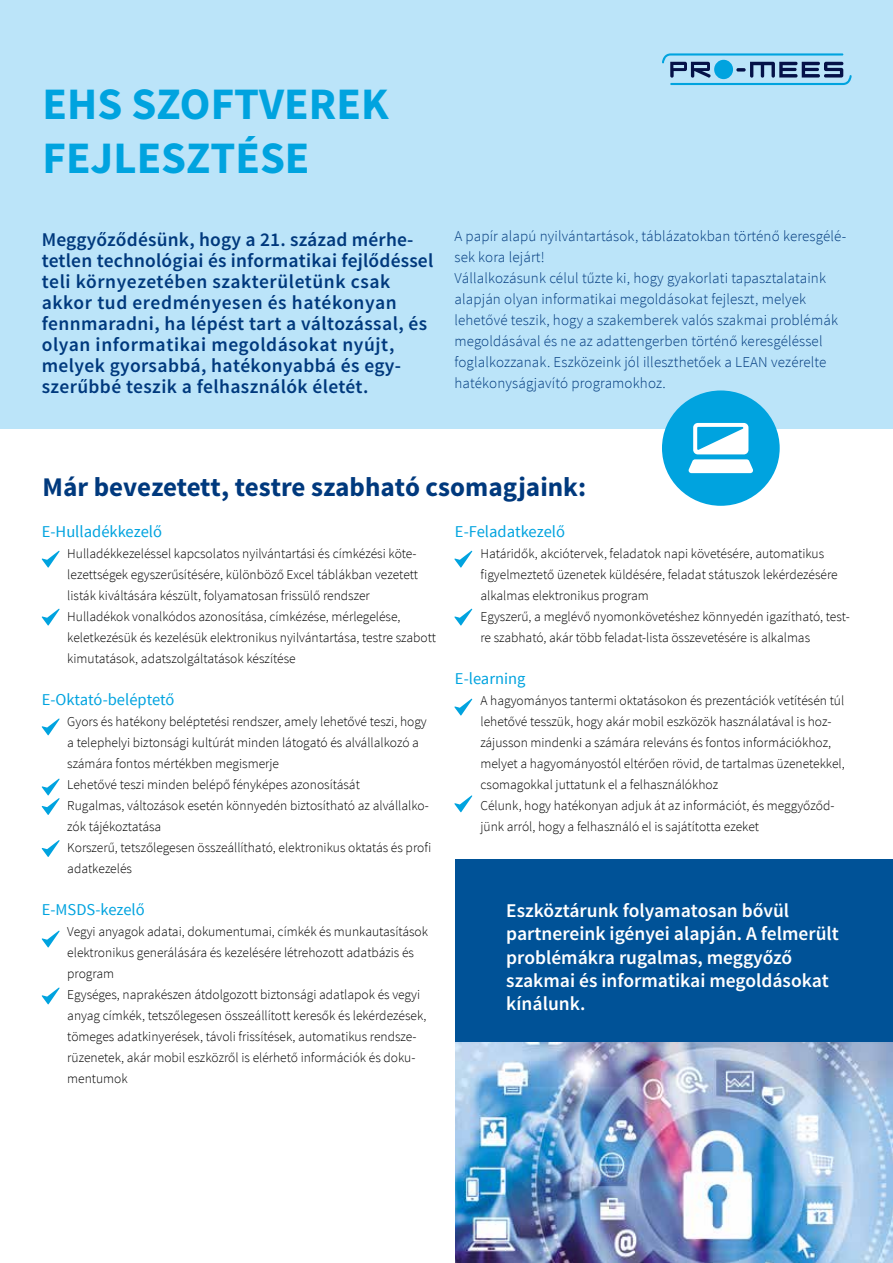
<style>
.page{position:relative;width:893px;height:1263px;background:#fff}
.page>*{position:absolute;margin:0;border:0;box-sizing:border-box;transform-origin:0 0}
.t1{font:700 45px/54px "Source Sans Pro";color:#00a3df}
.t2{font:700 27px "Source Sans Pro";color:#00397d}
.t3{font:600 19.5px/21px "Source Sans Pro";letter-spacing:.02em;color:#00397d}
.t4{font:600 19.5px/23.4px "Source Sans Pro";color:#fff}
.t5{font:16.5px "Source Sans Pro";color:#00a3df}
.t6{font:300 15px/21px "Source Sans Pro";letter-spacing:.01em;color:#00397d}
.t7{font:300 13.5px/21px "Source Sans Pro";color:#000}
</style>
<div class="page">
<div style="left:0;top:0;width:893px;height:428px;background:#bbe4f9"></div>
<svg style="left:662px;top:53px;width:190px;height:32px"></svg>
<div style="left:662px;top:390px;width:118px;height:116px;background:#00a3df;border-radius:50%"></div>
<div style="left:693px;top:423px;width:55px;height:31px;background:#fff;border-radius:5px"></div>
<svg style="left:697px;top:427px;width:47px;height:23px"></svg>
<svg style="left:688px;top:459px;width:65px;height:14px"></svg>
<img style="left:455px;top:1042px;width:438px;height:221px">
<svg style="left:454px;top:699px;width:18px;height:16px"></svg>
<svg style="left:454px;top:795px;width:18px;height:17px"></svg>
<svg style="left:454px;top:551px;width:18px;height:17px"></svg>
<svg style="left:42px;top:551px;width:18px;height:17px"></svg>
<svg style="left:42px;top:609px;width:18px;height:16px"></svg>
<svg style="left:42px;top:718px;width:18px;height:17px"></svg>
<svg style="left:42px;top:778px;width:18px;height:37px"></svg>
<svg style="left:42px;top:840px;width:18px;height:17px"></svg>
<svg style="left:42px;top:930px;width:18px;height:17px"></svg>
<svg style="left:42px;top:987px;width:18px;height:17px"></svg>
<svg style="left:454px;top:609px;width:18px;height:16px"></svg>
<div style="left:455px;top:859px;width:438px;height:183px;background:#005297"></div>
<h1 class="t1" style="left:43px;top:79px;width:348px">EHS SZOFTVEREK<br>FEJLESZTÉSE</h1>
<p class="t3" style="left:42px;top:229px;width:393px">Meggyőződésünk, hogy a 21. század mérhe&shy;tetlen technológiai és informatikai fejlődéssel teli környezetében szakterületünk csak akkor tud eredményesen és hatékonyan fennmaradni, ha lépést tart a változással, és olyan informatikai megoldásokat nyújt, melyek gyorsabbá, hatékonyabbá és egy&shy;szerűbbé teszik a felhasználók életét.</p>
<p class="t6" style="left:454px;top:226px;width:393px">A papír alapú nyilvántartások, táblázatokban történő keresgélé&shy;sek kora lejárt!<br>Vállalkozásunk célul tűzte ki, hogy gyakorlati tapasztalataink alapján olyan informatikai megoldásokat fejleszt, melyek lehetővé teszik, hogy a szakemberek valós szakmai problémák megoldásával és ne az adattengerben történő keresgéléssel foglalkozzanak. Eszközeink jól illeszthetőek a LEAN vezérelte hatékonyságjavító programokhoz.</p>
<h2 class="t2" style="left:43px;top:470px;width:545px">Már bevezetett, testre szabható csomagjaink:</h2>
<p class="t5" style="left:42px;top:521px;width:122px">E-Hulladékkezelő</p>
<p class="t7" style="left:67px;top:543px;width:370px">Hulladékkezeléssel kapcsolatos nyilvántartási és címkézési köte&shy;lezettségek egyszerűsítésére, különböző Excel táblákban vezetett listák kiváltására készült, folyamatosan frissülő rendszer<br>Hulladékok vonalkódos azonosítása, címkézése, mérlegelése, keletkezésük és kezelésük elektronikus nyilvántartása, testre szabott kimutatások, adatszolgáltatások készítése</p>
<p class="t5" style="left:42px;top:689px;width:134px">E-Oktató-beléptető</p>
<p class="t7" style="left:67px;top:711px;width:365px">Gyors és hatékony beléptetési rendszer, amely lehetővé teszi, hogy a telephelyi biztonsági kultúrát minden látogató és alvállalkozó a számára fontos mértékben megismerje<br>Lehetővé teszi minden belépő fényképes azonosítását<br>Rugalmas, változások esetén könnyedén biztosítható az alvállalko&shy;zók tájékoztatása<br>Korszerű, tetszőlegesen összeállítható, elektronikus oktatás és profi adatkezelés</p>
<p class="t5" style="left:42px;top:899px;width:105px">E-MSDS-kezelő</p>
<p class="t7" style="left:67px;top:921px;width:362px">Vegyi anyagok adatai, dokumentumai, címkék és munkautasítások elektronikus generálására és kezelésére létrehozott adatbázis és program<br>Egységes, naprakészen átdolgozott biztonsági adatlapok és vegyi anyag címkék, tetszőlegesen összeállított keresők és lekérdezések, tömeges adatkinyerések, távoli frissítések, automatikus rendsze&shy;rüzenetek, akár mobil eszközről is elérhető információk és doku&shy;mentumok</p>
<p class="t5" style="left:455px;top:521px;width:112px">E-Feladatkezelő</p>
<p class="t7" style="left:480px;top:543px;width:371px">Határidők, akciótervek, feladatok napi követésére, automatikus figyelmeztető üzenetek küldésére, feladat státuszok lekérdezésére alkalmas elektronikus program<br>Egyszerű, a meglévő nyomonkövetéshez könnyedén igazítható, test&shy;re szabható, akár több feladat-lista összevetésére is alkalmas</p>
<p class="t5" style="left:455px;top:668px;width:72px">E-learning</p>
<p class="t7" style="left:480px;top:690px;width:366px">A hagyományos tantermi oktatásokon és prezentációk vetítésén túl lehetővé tesszük, hogy akár mobil eszközök használatával is hoz&shy;zájusson mindenki a számára releváns és fontos információkhoz, melyet a hagyományostól eltérően rövid, de tartalmas üzenetekkel, csomagokkal juttatunk el a felhasználókhoz<br>Célunk, hogy hatékonyan adjuk át az információt, és meggyőződ&shy;jünk arról, hogy a felhasználó el is sajátította ezeket</p>
<h3 class="t4" style="left:506px;top:899px;width:334px">Eszköztárunk folyamatosan bővül partnereink igényei alapján. A felmerült problémákra rugalmas, meggyőző szakmai és informatikai megoldásokat kínálunk.</h3>
</div>
